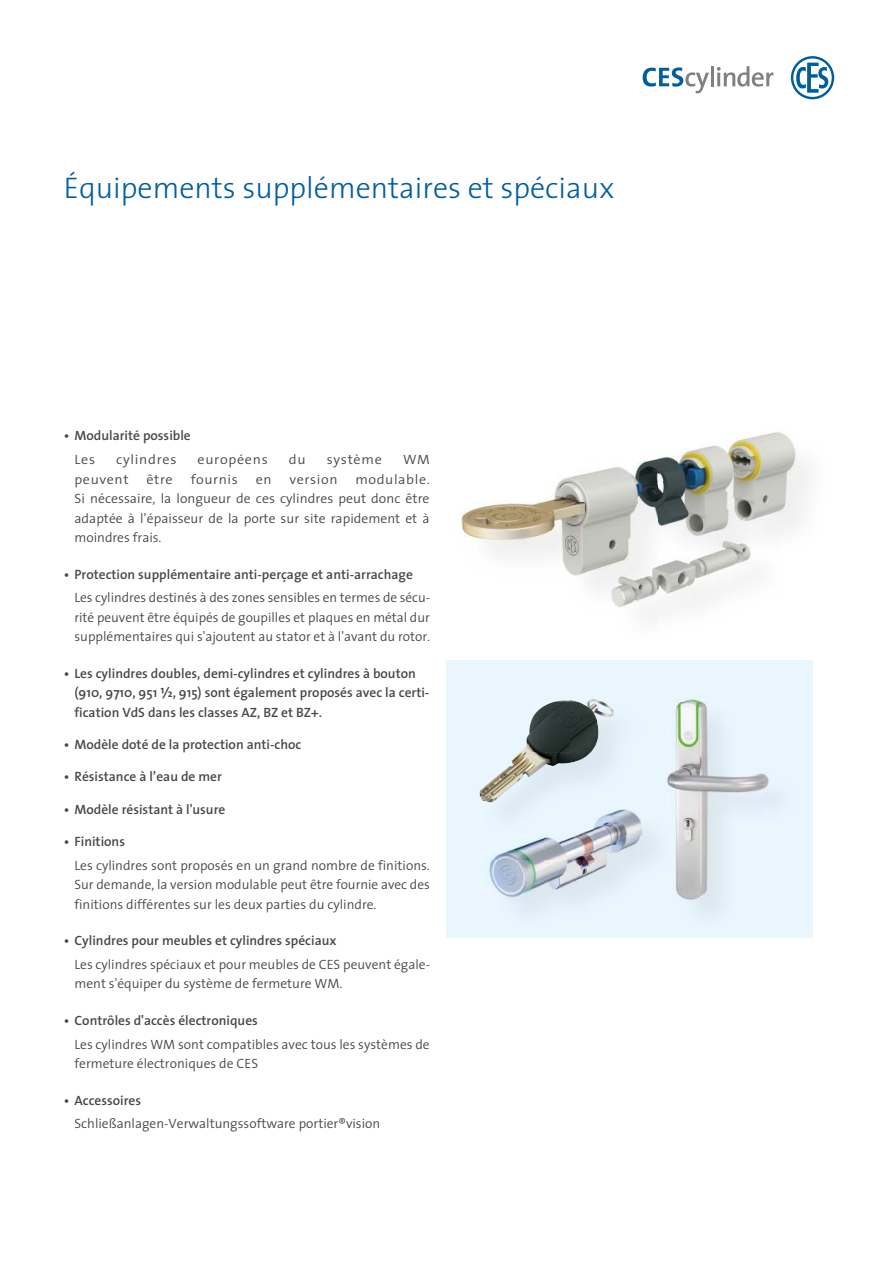
<style>
.page{position:relative;width:881px;height:1263px;background:#fff}
.page>*{position:absolute;margin:0;border:0;box-sizing:border-box;transform-origin:0 0}
.t1{font:300 30px "The Sans";color:#005da0}
.t2{font:300 13.5px/19.5px "The Sans";color:#494948;text-align:justify}
.t3{font:600 13.5px/19.5px "The Sans";color:#494948}
.t4{font:300 13.5px/19.5px "The Sans";color:#494948;text-align:justify;scale:1.05 1}
.t5{font:300 13.5px "The Sans";letter-spacing:.05em;color:#494948;scale:1.05 1}
.t6{font:300 13.5px "The Sans";letter-spacing:.04em;color:#494948;scale:1.05 1}
.s1{font-family:"The Sans Semi Bold Expert";font-weight:400}
</style>
<div class="page">
<svg style="left:642px;top:67px;width:66px;height:26px"></svg>
<hr style="left:710px;top:66px;width:3px;height:20px;background:#80807f">
<svg style="left:716px;top:66px;width:57px;height:21px"></svg>
<svg style="left:790px;top:56px;width:43px;height:43px"></svg>
<img style="left:461px;top:514px;width:3px;height:19px">
<img style="left:464px;top:435px;width:340px;height:182px">
<div style="left:446px;top:660px;width:366px;height:278px;background:#eaf6fe"></div>
<img style="left:489px;top:859px;width:3px;height:23px">
<img style="left:492px;top:835px;width:104px;height:25px">
<img style="left:596px;top:820px;width:52px;height:40px">
<img style="left:492px;top:860px;width:156px;height:48px">
<img style="left:667px;top:699px;width:35px;height:88px">
<img style="left:670px;top:702px;width:99px;height:198px">
<img style="left:604px;top:809px;width:29px;height:3px">
<img style="left:495px;top:812px;width:150px;height:23px">
<img style="left:555px;top:699px;width:47px;height:3px">
<svg style="left:479px;top:789px;width:3px;height:11px"></svg>
<img style="left:520px;top:702px;width:49px;height:50px">
<img style="left:569px;top:702px;width:44px;height:61px">
<img style="left:482px;top:752px;width:88px;height:51px">
<h1 class="t1" style="left:64px;top:163px;width:552px">Équipements supplémentaires et spéciaux</h1>
<p class="t3" style="left:64px;top:426px;width:128px">• Modularité possible</p>
<p class="t4" style="left:74px;top:449px;width:21px">Les</p>
<p class="t5" style="left:116px;top:448px;width:59px">cylindres</p>
<p class="t5" style="left:197px;top:448px;width:68px">européens</p>
<p class="t4" style="left:289px;top:449px;width:17px">du</p>
<p class="t5" style="left:326px;top:448px;width:54px">système</p>
<p class="t4" style="left:403px;top:449px;width:27px">WM</p>
<p class="t6" style="left:74px;top:468px;width:53px">peuvent</p>
<p class="t4" style="left:146px;top:469px;width:27px">être</p>
<p class="t6" style="left:190px;top:468px;width:46px">fournis</p>
<p class="t4" style="left:256px;top:469px;width:17px">en</p>
<p class="t6" style="left:289px;top:468px;width:47px">version</p>
<p class="t4" style="left:74px;top:469px;width:340px;text-indent:281px">modulable.<br>Si nécessaire, la longueur de ces cylindres peut donc être adaptée à l’épaisseur de la porte sur site rapidement et à moindres frais.</p>
<p class="t3" style="left:64px;top:564px;width:350px">• Protection supplémentaire anti-perçage et anti-arrachage</p>
<p class="t2" style="left:74px;top:588px;width:357px">Les cylindres destinés à des zones sensibles en termes de sécu&shy;rité peuvent être équipés de goupilles et plaques en métal dur supplémentaires qui s'ajoutent au stator et à l'avant du rotor.</p>
<p class="t3" style="left:74px;top:663px;width:356px;text-indent:-11px">• Les cylindres doubles, demi-cylindres et cylindres à bouton (910, 9710, 951 <span class="s1">V</span>, 915) sont également proposés avec la certi&shy;fication VdS dans les classes AZ, BZ et BZ+.</p>
<p class="t3" style="left:64px;top:734px;width:239px">• Modèle doté de la protection anti-choc</p>
<p class="t3" style="left:64px;top:767px;width:159px">• Résistance à l’eau de mer</p>
<p class="t3" style="left:64px;top:799px;width:163px">• Modèle résistant à l'usure</p>
<p class="t3" style="left:64px;top:831px;width:63px">• Finitions</p>
<p class="t2" style="left:74px;top:855px;width:357px">Les cylindres sont proposés en un grand nombre de finitions.<br>Sur demande, la version modulable peut être fournie avec des finitions différentes sur les deux parties du cylindre.</p>
<p class="t3" style="left:64px;top:930px;width:274px">• Cylindres pour meubles et cylindres spéciaux</p>
<p class="t2" style="left:74px;top:954px;width:357px">Les cylindres spéciaux et pour meubles de CES peuvent égale&shy;ment s'équiper du système de fermeture WM.</p>
<p class="t3" style="left:64px;top:1010px;width:195px">• Contrôles d'accès électroniques</p>
<p class="t2" style="left:74px;top:1034px;width:356px">Les cylindres WM sont compatibles avec tous les systèmes de fermeture électroniques de CES</p>
<p class="t3" style="left:64px;top:1090px;width:79px">• Accessoires</p>
<p class="t2" style="left:74px;top:1114px;width:307px">Schließanlagen-Verwaltungssoftware portier®vision</p>
</div>
